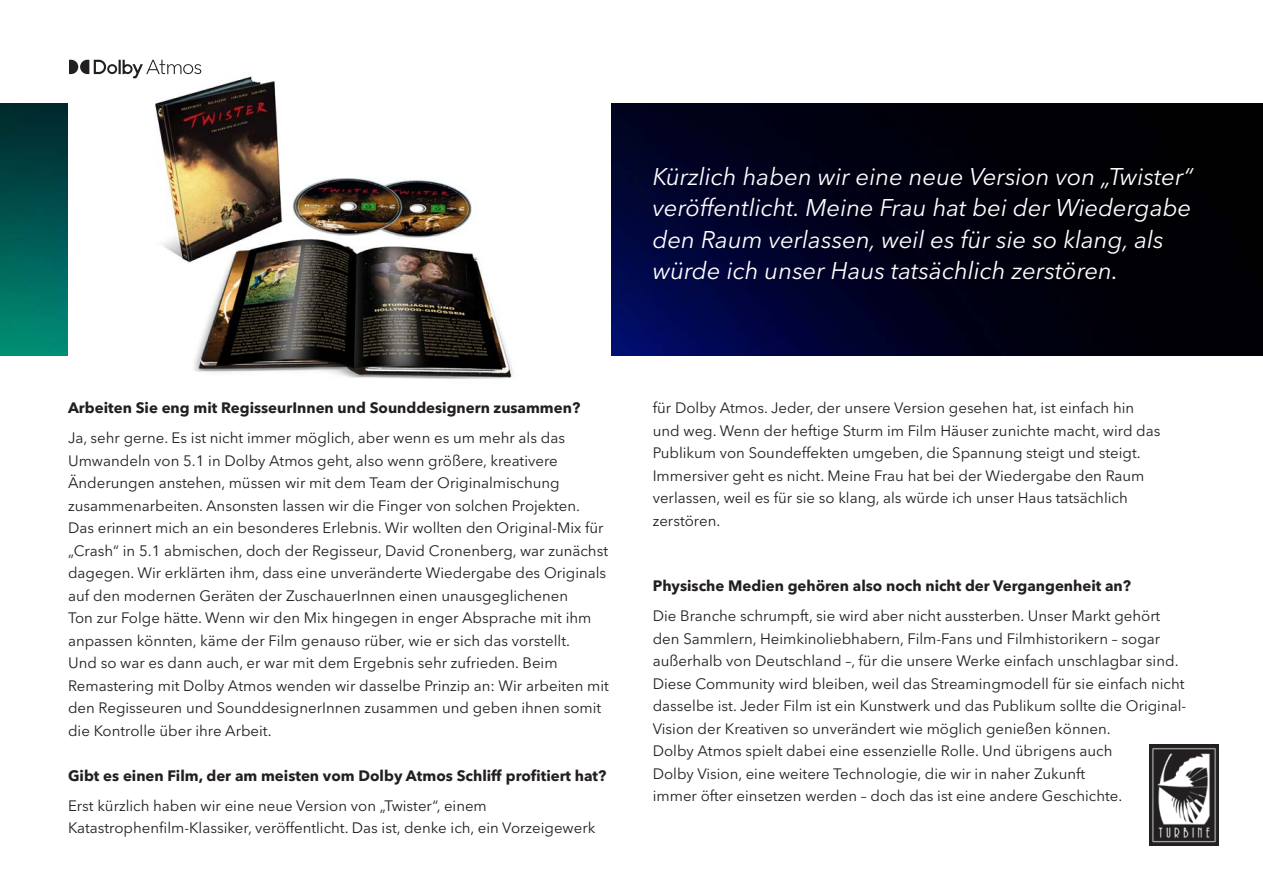
<style>
.page{position:relative;width:1263px;height:893px;background:#fff}
.page>*{position:absolute;margin:0;border:0;box-sizing:border-box;transform-origin:0 0}
.t1{font:italic 24px/31.5px "Avenir Next LT Pro";color:#fff}
.t2{font:15px/22.5px "Avenir Next LT Pro";color:#231f20}
.t3{font:700 15px "Avenir Next LT Pro";color:#231f20}
</style>
<div class="page">
<img style="left:0;top:103px;width:1263px;height:252px">
<div style="left:68px;top:60px;width:542px;height:342px;background:#fff"></div>
<img style="left:155px;top:70px;width:358px;height:309px">
<svg style="left:69px;top:60px;width:132px;height:19px"></svg>
<img style="left:1149px;top:744px;width:69px;height:101px">
<p class="t1" style="left:653px;top:161px;width:542px">Kürzlich haben wir eine neue Version von „Twister“ veröffentlicht. Meine Frau hat bei der Wiedergabe den Raum verlassen, weil es für sie so klang, als würde ich unser Haus tatsächlich zerstören.</p>
<p class="t3" style="left:68px;top:399px;width:514px">Arbeiten Sie eng mit RegisseurInnen und Sounddesignern zusammen?</p>
<p class="t2" style="left:68px;top:427px;width:542px">Ja, sehr gerne. Es ist nicht immer möglich, aber wenn es um mehr als das Umwandeln von 5.1 in Dolby Atmos geht, also wenn größere, kreativere Änderungen anstehen, müssen wir mit dem Team der Originalmischung zusammenarbeiten. Ansonsten lassen wir die Finger von solchen Projekten.<br>Das erinnert mich an ein besonderes Erlebnis. Wir wollten den Original-Mix für „Crash“ in 5.1 abmischen, doch der Regisseur, David Cronenberg, war zunächst dagegen. Wir erklärten ihm, dass eine unveränderte Wiedergabe des Originals auf den modernen Geräten der ZuschauerInnen einen unausgeglichenen<br>Ton zur Folge hätte. Wenn wir den Mix hingegen in enger Absprache mit ihm anpassen könnten, käme der Film genauso rüber, wie er sich das vorstellt.<br>Und so war es dann auch, er war mit dem Ergebnis sehr zufrieden. Beim Remastering mit Dolby Atmos wenden wir dasselbe Prinzip an: Wir arbeiten mit den Regisseuren und SounddesignerInnen zusammen und geben ihnen somit die Kontrolle über ihre Arbeit.</p>
<p class="t3" style="left:68px;top:766px;width:540px">Gibt es einen Film, der am meisten vom Dolby Atmos Schliff profitiert hat?</p>
<p class="t2" style="left:68px;top:794px;width:529px">Erst kürzlich haben wir eine neue Version von „Twister“, einem<br>Katastrophenfilm-Klassiker, veröffentlicht. Das ist, denke ich, ein Vorzeigewerk</p>
<p class="t2" style="left:653px;top:397px;width:509px">für Dolby Atmos. Jeder, der unsere Version gesehen hat, ist einfach hin und weg. Wenn der heftige Sturm im Film Häuser zunichte macht, wird das Publikum von Soundeffekten umgeben, die Spannung steigt und steigt.<br>Immersiver geht es nicht. Meine Frau hat bei der Wiedergabe den Raum verlassen, weil es für sie so klang, als würde ich unser Haus tatsächlich zerstören.</p>
<p class="t3" style="left:653px;top:577px;width:480px">Physische Medien gehören also noch nicht der Vergangenheit an?</p>
<p class="t2" style="left:653px;top:605px;width:535px">Die Branche schrumpft, sie wird aber nicht aussterben. Unser Markt gehört den Sammlern, Heimkinoliebhabern, Film-Fans und Filmhistorikern – sogar außerhalb von Deutschland –, für die unsere Werke einfach unschlagbar sind.<br>Diese Community wird bleiben, weil das Streamingmodell für sie einfach nicht dasselbe ist. Jeder Film ist ein Kunstwerk und das Publikum sollte die Original-Vision der Kreativen so unverändert wie möglich genießen können.<br>Dolby Atmos spielt dabei eine essenzielle Rolle. Und übrigens auch<br>Dolby Vision, eine weitere Technologie, die wir in naher Zukunft<br>immer öfter einsetzen werden – doch das ist eine andere Geschichte.</p>
</div>
